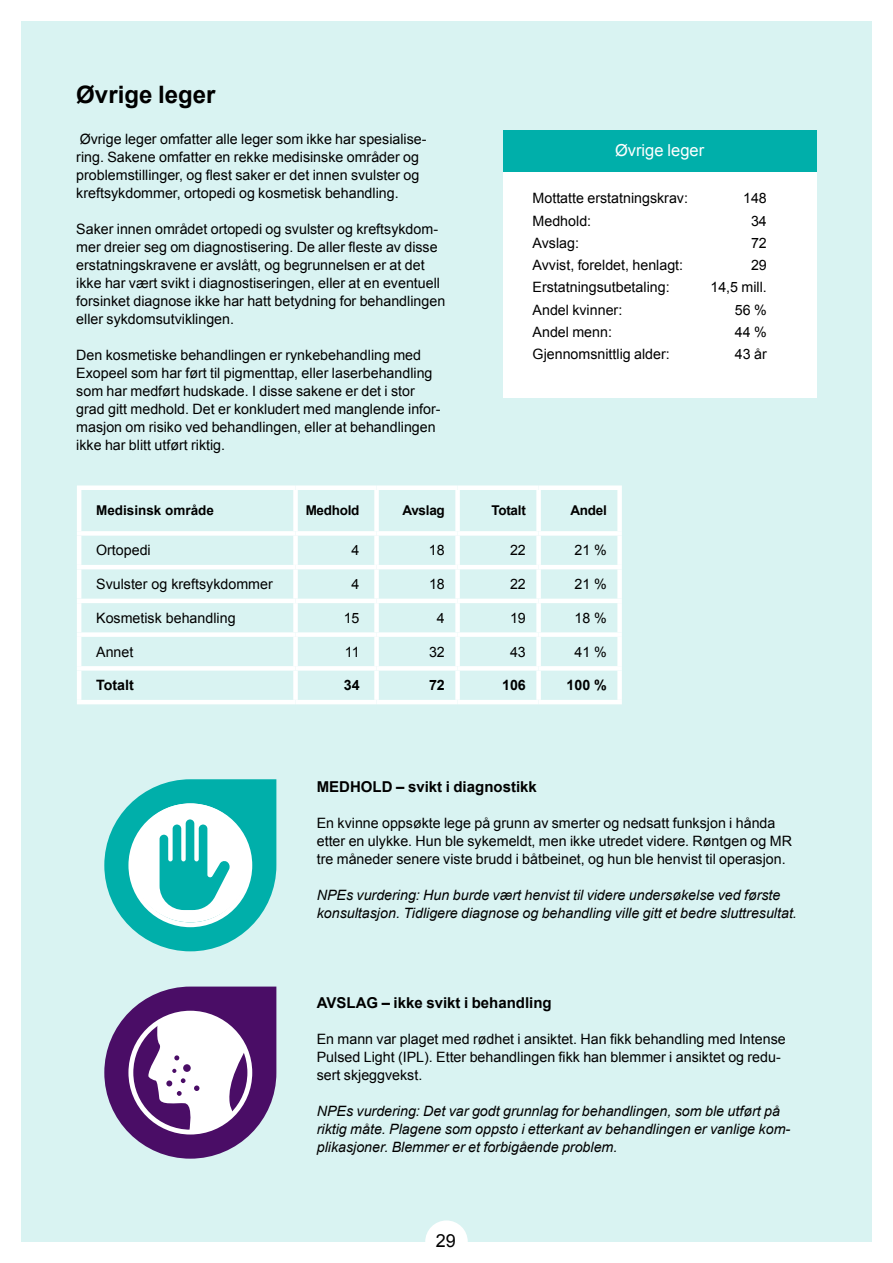
<style>
.page{position:relative;width:893px;height:1263px;background:#fff}
.page>*{position:absolute;margin:0;border:0;box-sizing:border-box;transform-origin:0 0}
.t1{font:700 24px "Arial";color:#000}
.t2{font:18px "Arial";color:#000}
.t3{font:16.5px "Arial";color:#fff}
.t4{font:700 15px "Arial";color:#000}
.t5{font:14.25px/18px "Arial";color:#000}
.t6{font:italic 14.25px/18px "Arial";color:#000}
.t7{font:700 14.25px "Arial";color:#000}
.t8{font:700 13.5px "Arial";letter-spacing:-.02em;color:#000}
.t9{font:700 13.5px "Arial";color:#000}
</style>
<div class="page">
<div style="left:21px;top:21px;width:850px;height:1221px;background:#d9f3f2"></div>
<div style="left:425px;top:1220px;width:43px;height:43px;background:#fff;border-radius:50%"></div>
<div style="left:77px;top:485px;width:219px;height:5px;background:#fff"></div>
<hr style="left:77px;top:490px;width:4px;height:41px;background:#fff">
<div style="left:296px;top:485px;width:81px;height:5px;background:#fff"></div>
<div style="left:293px;top:490px;width:5px;height:41px;background:#fff"></div>
<div style="left:377px;top:485px;width:81px;height:5px;background:#fff"></div>
<div style="left:374px;top:490px;width:5px;height:41px;background:#fff"></div>
<div style="left:458px;top:485px;width:81px;height:5px;background:#fff"></div>
<div style="left:455px;top:490px;width:5px;height:41px;background:#fff"></div>
<div style="left:539px;top:485px;width:83px;height:5px;background:#fff"></div>
<div style="left:536px;top:490px;width:5px;height:41px;background:#fff"></div>
<div style="left:617px;top:490px;width:5px;height:41px;background:#fff"></div>
<div style="left:77px;top:531px;width:219px;height:5px;background:#fff"></div>
<hr style="left:77px;top:536px;width:4px;height:29px;background:#fff">
<div style="left:296px;top:531px;width:81px;height:5px;background:#fff"></div>
<div style="left:293px;top:536px;width:5px;height:29px;background:#fff"></div>
<div style="left:377px;top:531px;width:81px;height:5px;background:#fff"></div>
<div style="left:374px;top:536px;width:5px;height:29px;background:#fff"></div>
<div style="left:458px;top:531px;width:81px;height:5px;background:#fff"></div>
<div style="left:455px;top:536px;width:5px;height:29px;background:#fff"></div>
<div style="left:539px;top:531px;width:83px;height:5px;background:#fff"></div>
<div style="left:536px;top:536px;width:5px;height:29px;background:#fff"></div>
<div style="left:617px;top:536px;width:5px;height:29px;background:#fff"></div>
<hr style="left:77px;top:565px;width:219px;height:4px;background:#fff">
<hr style="left:77px;top:569px;width:4px;height:30px;background:#fff">
<hr style="left:296px;top:565px;width:81px;height:4px;background:#fff">
<div style="left:293px;top:569px;width:5px;height:30px;background:#fff"></div>
<hr style="left:377px;top:565px;width:81px;height:4px;background:#fff">
<div style="left:374px;top:569px;width:5px;height:30px;background:#fff"></div>
<hr style="left:458px;top:565px;width:81px;height:4px;background:#fff">
<div style="left:455px;top:569px;width:5px;height:30px;background:#fff"></div>
<hr style="left:539px;top:565px;width:83px;height:4px;background:#fff">
<div style="left:536px;top:569px;width:5px;height:30px;background:#fff"></div>
<div style="left:617px;top:569px;width:5px;height:30px;background:#fff"></div>
<hr style="left:77px;top:599px;width:219px;height:4px;background:#fff">
<hr style="left:77px;top:603px;width:4px;height:29px;background:#fff">
<hr style="left:296px;top:599px;width:81px;height:4px;background:#fff">
<div style="left:293px;top:603px;width:5px;height:29px;background:#fff"></div>
<hr style="left:377px;top:599px;width:81px;height:4px;background:#fff">
<div style="left:374px;top:603px;width:5px;height:29px;background:#fff"></div>
<hr style="left:458px;top:599px;width:81px;height:4px;background:#fff">
<div style="left:455px;top:603px;width:5px;height:29px;background:#fff"></div>
<hr style="left:539px;top:599px;width:83px;height:4px;background:#fff">
<div style="left:536px;top:603px;width:5px;height:29px;background:#fff"></div>
<div style="left:617px;top:603px;width:5px;height:29px;background:#fff"></div>
<div style="left:77px;top:632px;width:219px;height:5px;background:#fff"></div>
<hr style="left:77px;top:637px;width:4px;height:29px;background:#fff">
<div style="left:296px;top:632px;width:81px;height:5px;background:#fff"></div>
<div style="left:293px;top:637px;width:5px;height:29px;background:#fff"></div>
<div style="left:377px;top:632px;width:81px;height:5px;background:#fff"></div>
<div style="left:374px;top:637px;width:5px;height:29px;background:#fff"></div>
<div style="left:458px;top:632px;width:81px;height:5px;background:#fff"></div>
<div style="left:455px;top:637px;width:5px;height:29px;background:#fff"></div>
<div style="left:539px;top:632px;width:83px;height:5px;background:#fff"></div>
<div style="left:536px;top:637px;width:5px;height:29px;background:#fff"></div>
<div style="left:617px;top:637px;width:5px;height:29px;background:#fff"></div>
<div style="left:77px;top:666px;width:219px;height:5px;background:#fff"></div>
<hr style="left:77px;top:671px;width:4px;height:29px;background:#fff">
<div style="left:296px;top:666px;width:81px;height:5px;background:#fff"></div>
<div style="left:293px;top:671px;width:5px;height:29px;background:#fff"></div>
<div style="left:377px;top:666px;width:81px;height:5px;background:#fff"></div>
<div style="left:374px;top:671px;width:5px;height:29px;background:#fff"></div>
<div style="left:458px;top:666px;width:81px;height:5px;background:#fff"></div>
<div style="left:455px;top:671px;width:5px;height:29px;background:#fff"></div>
<div style="left:539px;top:666px;width:83px;height:5px;background:#fff"></div>
<div style="left:536px;top:671px;width:5px;height:29px;background:#fff"></div>
<div style="left:617px;top:671px;width:5px;height:29px;background:#fff"></div>
<hr style="left:77px;top:700px;width:219px;height:4px;background:#fff">
<hr style="left:296px;top:700px;width:81px;height:4px;background:#fff">
<hr style="left:377px;top:700px;width:81px;height:4px;background:#fff">
<hr style="left:458px;top:700px;width:81px;height:4px;background:#fff">
<hr style="left:539px;top:700px;width:83px;height:4px;background:#fff">
<div style="left:503px;top:131px;width:313px;height:266px;background:#fff"></div>
<div style="left:503px;top:131px;width:313px;height:41px;background:#00afaa"></div>
<svg style="left:104px;top:779px;width:172px;height:172px"></svg>
<svg style="left:104px;top:986px;width:172px;height:173px"></svg>
<h1 class="t1" style="left:76px;top:78px;width:141px">Øvrige leger</h1>
<p class="t5" style="left:76px;top:130px;width:352px">Øvrige leger omfatter alle leger som ikke har spesialise&shy;ring. Sakene omfatter en rekke medisinske områder og problemstillinger, og flest saker er det innen svulster og kreftsykdommer, ortopedi og kosmetisk behandling.</p>
<p class="t5" style="left:76px;top:220px;width:370px">Saker innen området ortopedi og svulster og kreftsykdom&shy;mer dreier seg om diagnostisering. De aller fleste av disse erstatningskravene er avslått, og begrunnelsen er at det ikke har vært svikt i diagnostiseringen, eller at en eventuell forsinket diagnose ikke har hatt betydning for behandlingen eller sykdomsutviklingen.</p>
<p class="t5" style="left:76px;top:346px;width:366px">Den kosmetiske behandlingen er rynkebehandling med Exopeel som har ført til pigmenttap, eller laserbehandling som har medført hudskade. I disse sakene er det i stor grad gitt medhold. Det er konkludert med manglende infor&shy;masjon om risiko ved behandlingen, eller at behandlingen ikke har blitt utført riktig.</p>
<p class="t3" style="left:615px;top:140px;width:91px">Øvrige leger</p>
<p class="t5" style="left:533px;top:189px;width:157px">Mottatte erstatningskrav:</p>
<p class="t5" style="left:743px;top:189px;width:25px">148</p>
<p class="t5" style="left:533px;top:212px;width:60px">Medhold:</p>
<p class="t5" style="left:751px;top:212px;width:17px">34</p>
<p class="t5" style="left:533px;top:234px;width:48px">Avslag:</p>
<p class="t5" style="left:751px;top:234px;width:17px">72</p>
<p class="t5" style="left:533px;top:256px;width:152px">Avvist, foreldet, henlagt:</p>
<p class="t5" style="left:751px;top:256px;width:17px">29</p>
<p class="t5" style="left:533px;top:278px;width:139px">Erstatningsutbetaling:</p>
<p class="t5" style="left:710px;top:278px;width:58px">14,5 mill.</p>
<p class="t5" style="left:533px;top:301px;width:91px">Andel kvinner:</p>
<p class="t5" style="left:735px;top:301px;width:33px">56 %</p>
<p class="t5" style="left:533px;top:323px;width:81px">Andel menn:</p>
<p class="t5" style="left:735px;top:323px;width:33px">44 %</p>
<p class="t5" style="left:533px;top:345px;width:139px">Gjennomsnittlig alder:</p>
<p class="t5" style="left:735px;top:345px;width:33px">43 år</p>
<p class="t9" style="left:96px;top:502px;width:119px">Medisinsk område</p>
<p class="t8" style="left:306px;top:502px;width:55px">Medhold</p>
<p class="t8" style="left:402px;top:502px;width:44px">Avslag</p>
<p class="t8" style="left:491px;top:502px;width:36px">Totalt</p>
<p class="t8" style="left:570px;top:502px;width:38px">Andel</p>
<p class="t5" style="left:96px;top:542px;width:56px">Ortopedi</p>
<p class="t5" style="left:352px;top:542px;width:9px">4</p>
<p class="t5" style="left:429px;top:542px;width:17px">18</p>
<p class="t5" style="left:510px;top:542px;width:17px">22</p>
<p class="t5" style="left:574px;top:542px;width:34px">21 %</p>
<p class="t5" style="left:96px;top:575px;width:178px">Svulster og kreftsykdommer</p>
<p class="t5" style="left:352px;top:575px;width:9px">4</p>
<p class="t5" style="left:429px;top:575px;width:17px">18</p>
<p class="t5" style="left:510px;top:575px;width:17px">22</p>
<p class="t5" style="left:574px;top:575px;width:34px">21 %</p>
<p class="t5" style="left:96px;top:609px;width:141px">Kosmetisk behandling</p>
<p class="t5" style="left:344px;top:609px;width:17px">15</p>
<p class="t5" style="left:437px;top:609px;width:9px">4</p>
<p class="t5" style="left:510px;top:609px;width:17px">19</p>
<p class="t5" style="left:574px;top:609px;width:34px">18 %</p>
<p class="t5" style="left:96px;top:643px;width:39px">Annet</p>
<p class="t5" style="left:345px;top:643px;width:16px">11</p>
<p class="t5" style="left:429px;top:643px;width:17px">32</p>
<p class="t5" style="left:510px;top:643px;width:17px">43</p>
<p class="t5" style="left:574px;top:643px;width:34px">41 %</p>
<p class="t7" style="left:96px;top:676px;width:39px">Totalt</p>
<p class="t7" style="left:344px;top:676px;width:17px">34</p>
<p class="t7" style="left:429px;top:676px;width:17px">72</p>
<p class="t7" style="left:502px;top:676px;width:25px">106</p>
<p class="t7" style="left:566px;top:676px;width:42px">100 %</p>
<p class="t4" style="left:317px;top:777px;width:222px">MEDHOLD – svikt i diagnostikk</p>
<p class="t5" style="left:317px;top:814px;width:477px">En kvinne oppsøkte lege på grunn av smerter og nedsatt funksjon i hånda etter en ulykke. Hun ble sykemeldt, men ikke utredet videre. Røntgen og MR tre måneder senere viste brudd i båtbeinet, og hun ble henvist til operasjon.</p>
<p class="t6" style="left:317px;top:886px;width:482px">NPEs vurdering: Hun burde vært henvist til videre undersøkelse ved første konsultasjon. Tidligere diagnose og behandling ville gitt et bedre sluttresultat.</p>
<p class="t4" style="left:317px;top:993px;width:236px">AVSLAG – ikke svikt i behandling</p>
<p class="t5" style="left:317px;top:1030px;width:470px">En mann var plaget med rødhet i ansiktet. Han fikk behandling med Intense<br>Pulsed Light (IPL). Etter behandlingen fikk han blemmer i ansiktet og redu&shy;sert skjeggvekst.</p>
<p class="t6" style="left:317px;top:1102px;width:475px">NPEs vurdering: Det var godt grunnlag for behandlingen, som ble utført på riktig måte. Plagene som oppsto i etterkant av behandlingen er vanlige kom&shy;plikasjoner. Blemmer er et forbigående problem.</p>
<p class="t2" style="left:436px;top:1229px;width:22px">29</p>
</div>
